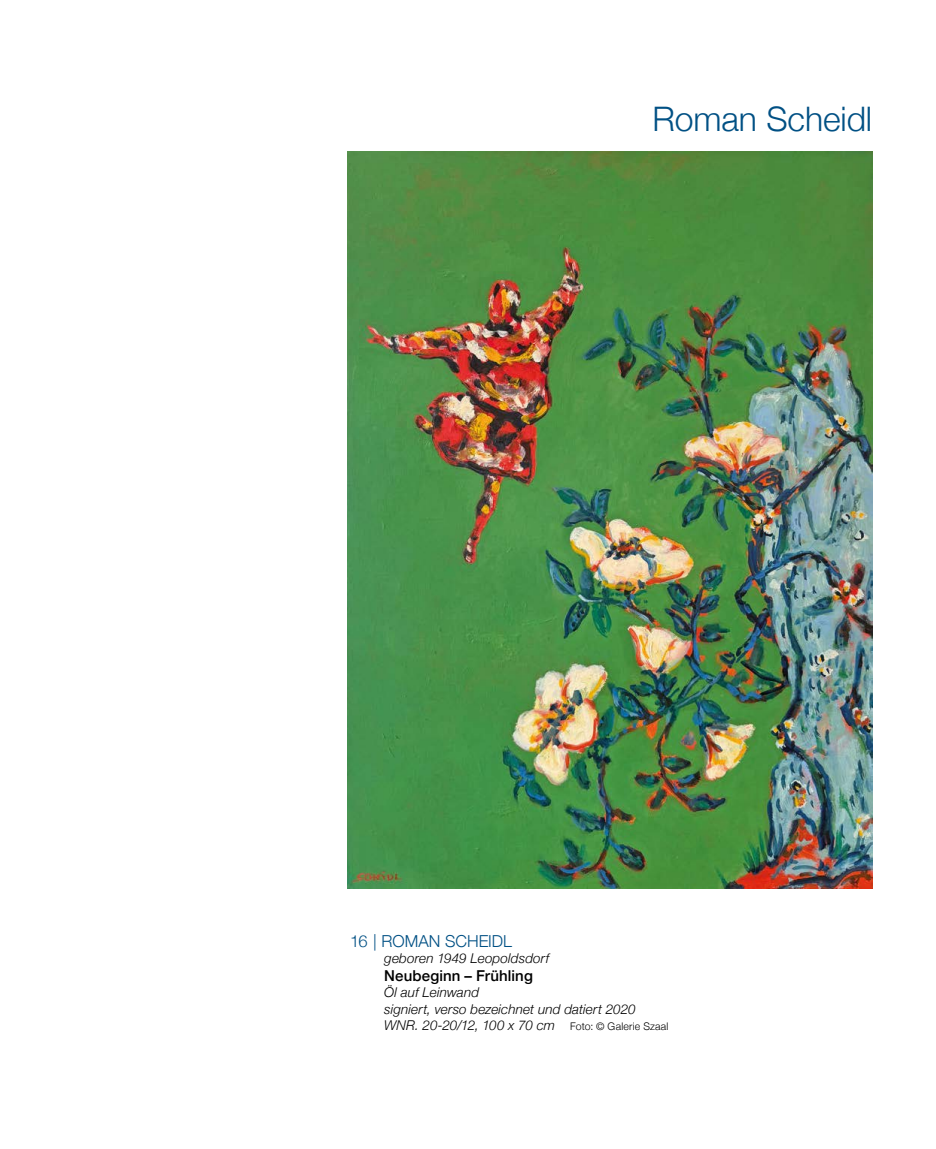
<style>
.page{position:relative;width:936px;height:1149px;background:#fff}
.page>*{position:absolute;margin:0;border:0;box-sizing:border-box;transform-origin:0 0}
.t1{font:300 33.75px "Helvetica Neue";letter-spacing:-.005em;color:#005084}
.t2{font:300 16.5px "Helvetica Neue";color:#005084}
.t3{font:500 15px "Helvetica Neue";letter-spacing:.005em;color:#000}
.t4{font:italic 300 13.5px/16.2px "Helvetica Neue";letter-spacing:.01em;color:#000}
.s1{font-style:normal;font-size:10.5px}
</style>
<div class="page">
<img style="left:347px;top:151px;width:525px;height:737px">
<h1 class="t1" style="left:652px;top:91px;width:221px">Roman Scheidl</h1>
<p class="t2" style="left:350px;top:927px;width:163px">16 | ROMAN SCHEIDL</p>
<p class="t4" style="left:384px;top:949px;width:166px">geboren 1949 Leopoldsdorf</p>
<p class="t3" style="left:384px;top:963px;width:150px">Neubeginn – Frühling</p>
<p class="t4" style="left:384px;top:983px;width:286px">Öl auf Leinwand<br>signiert, verso bezeichnet und datiert 2020<br>WNR. 20-20/12, 100 x 70 cm <span class="s1">Foto: © Galerie Szaal</span></p>
</div>
